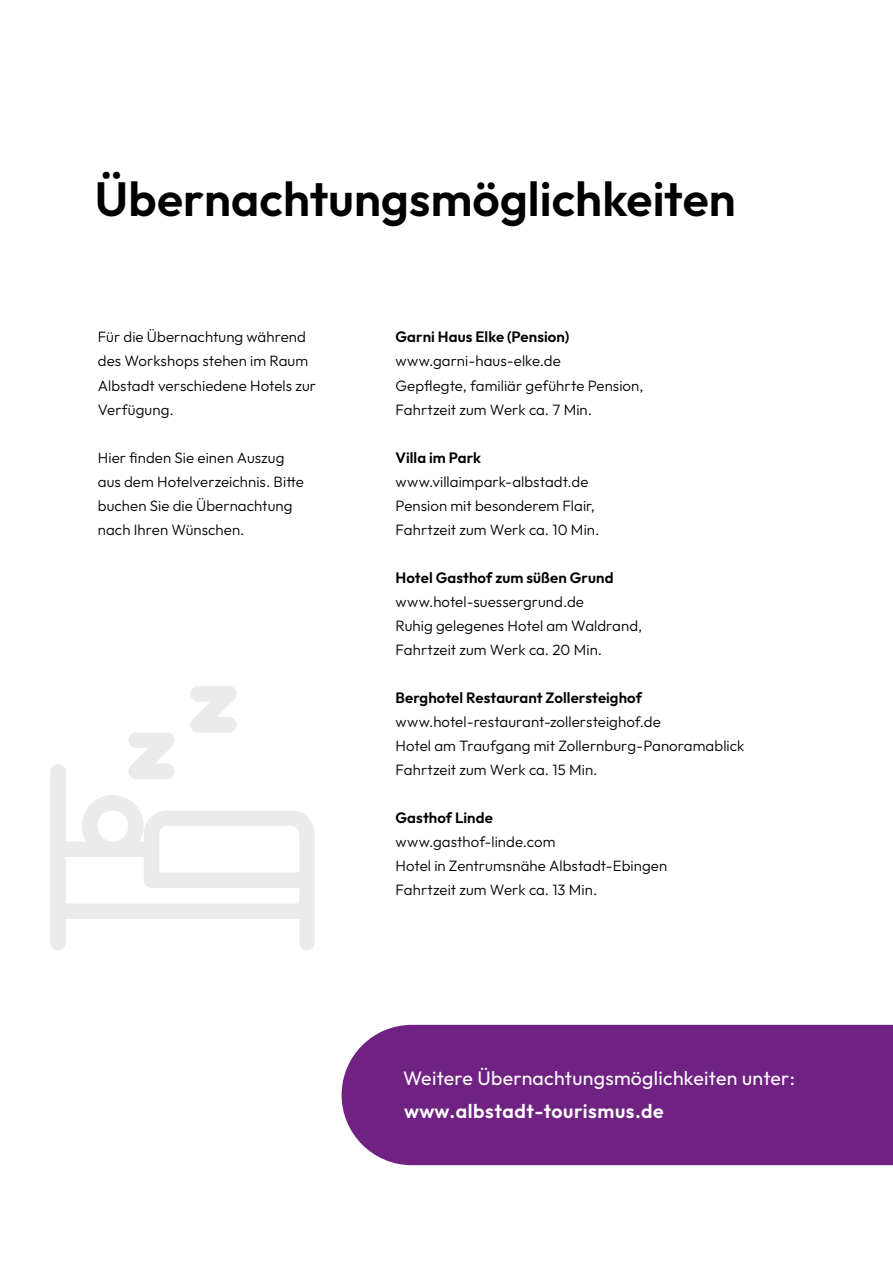
<style>
.page{position:relative;width:893px;height:1263px;background:#fff}
.page>*{position:absolute;margin:0;border:0;box-sizing:border-box;transform-origin:0 0}
.t1{font:600 48px "Outfit";letter-spacing:.005em;color:#000}
.t2{font:19.5px "Outfit";letter-spacing:.015em;color:#fff}
.t3{font:600 19.5px "Outfit";letter-spacing:.03em;color:#fff}
.t4{font:300 15px/24px "Outfit";letter-spacing:.005em;color:#000}
.t5{font:600 15px "Outfit";letter-spacing:.005em;color:#000}
</style>
<div class="page">
<div style="left:342px;top:1025px;width:551px;height:140px;background:#702283"></div>
<svg style="left:50px;top:764px;width:265px;height:186px"></svg>
<svg style="left:128px;top:733px;width:47px;height:46px"></svg>
<svg style="left:190px;top:686px;width:47px;height:46px"></svg>
<p class="t1" style="left:95px;top:169px;width:643px">Übernachtungsmöglichkeiten</p>
<p class="t4" style="left:98px;top:325px;width:220px">Für die Übernachtung während des Workshops stehen im Raum<br>Albstadt verschiedene Hotels zur<br>Verfügung.</p>
<p class="t4" style="left:98px;top:445px;width:208px">Hier finden Sie einen Auszug aus dem Hotelverzeichnis. Bitte buchen Sie die Übernachtung nach Ihren Wünschen.</p>
<p class="t5" style="left:395px;top:328px;width:175px">Garni Haus Elke (Pension)</p>
<p class="t4" style="left:395px;top:349px;width:167px">www.garni-haus-elke.de</p>
<p class="t4" style="left:395px;top:373px;width:250px">Gepflegte, familiär geführte Pension,</p>
<p class="t4" style="left:395px;top:397px;width:198px">Fahrtzeit zum Werk ca. 7 Min.</p>
<p class="t5" style="left:395px;top:448px;width:87px">Villa im Park</p>
<p class="t4" style="left:395px;top:469px;width:195px">www.villaimpark-albstadt.de</p>
<p class="t4" style="left:395px;top:493px;width:201px">Pension mit besonderem Flair,</p>
<p class="t4" style="left:395px;top:517px;width:205px">Fahrtzeit zum Werk ca. 10 Min.</p>
<p class="t5" style="left:395px;top:568px;width:220px">Hotel Gasthof zum süßen Grund</p>
<p class="t4" style="left:395px;top:589px;width:190px">www.hotel-suessergrund.de</p>
<p class="t4" style="left:395px;top:613px;width:248px">Ruhig gelegenes Hotel am Waldrand,</p>
<p class="t4" style="left:395px;top:637px;width:208px">Fahrtzeit zum Werk ca. 20 Min.</p>
<p class="t5" style="left:395px;top:688px;width:248px">Berghotel Restaurant Zollersteighof</p>
<p class="t4" style="left:395px;top:709px;width:267px">www.hotel-restaurant-zollersteighof.de</p>
<p class="t4" style="left:395px;top:733px;width:350px">Hotel am Traufgang mit Zollernburg-Panoramablick</p>
<p class="t4" style="left:395px;top:757px;width:204px">Fahrtzeit zum Werk ca. 15 Min.</p>
<p class="t5" style="left:395px;top:808px;width:99px">Gasthof Linde</p>
<p class="t4" style="left:395px;top:829px;width:162px">www.gasthof-linde.com</p>
<p class="t4" style="left:395px;top:853px;width:273px">Hotel in Zentrumsnähe Albstadt-Ebingen</p>
<p class="t4" style="left:395px;top:877px;width:203px">Fahrtzeit zum Werk ca. 13 Min.</p>
<p class="t2" style="left:403px;top:1066px;width:393px">Weitere Übernachtungsmöglichkeiten unter:</p>
<p class="t3" style="left:404px;top:1099px;width:261px">www.albstadt-tourismus.de</p>
</div>
